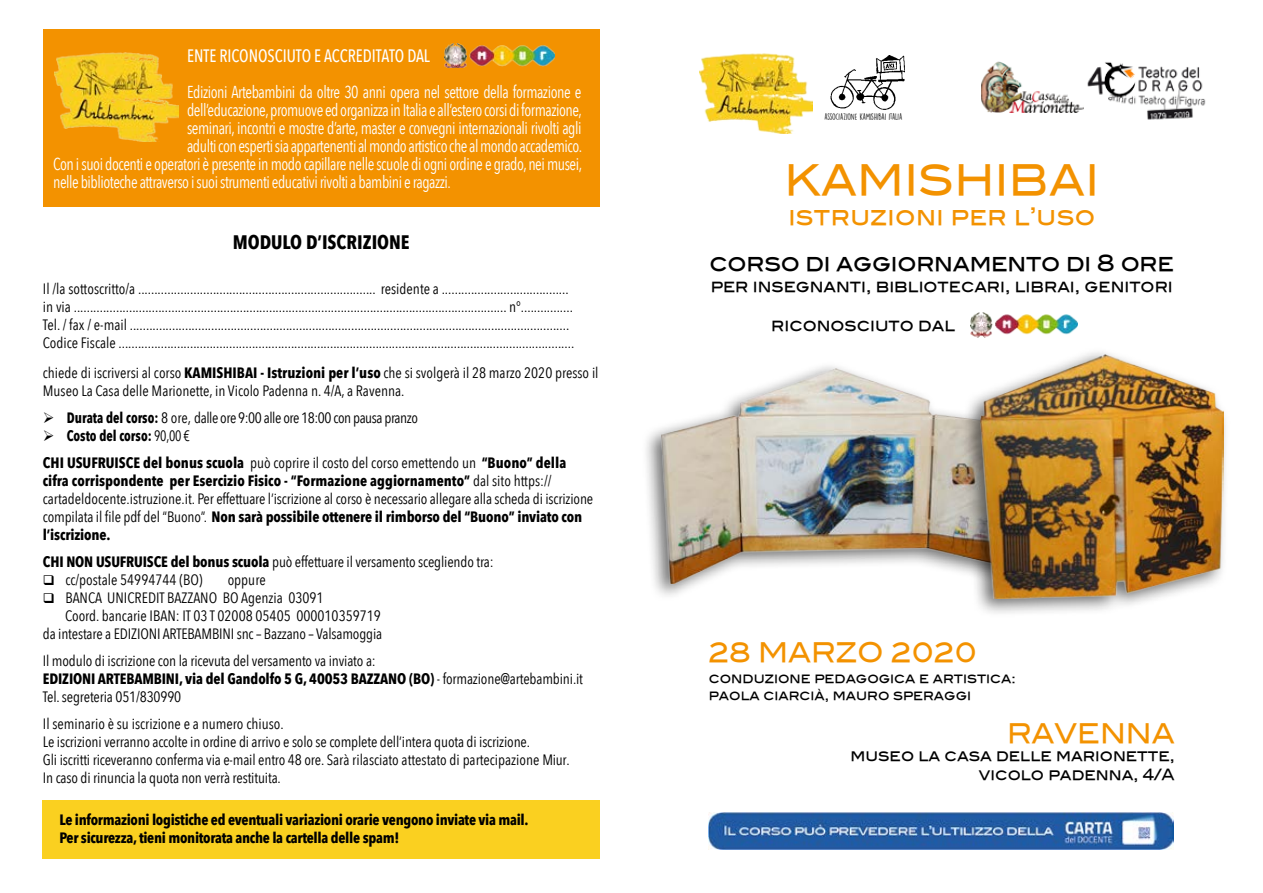
<style>
.page{position:relative;width:1263px;height:893px;background:#fff}
.page>*{position:absolute;margin:0;border:0;box-sizing:border-box;transform-origin:0 0}
.t1{font:42px "Blair Md ITCTT Medium";letter-spacing:.01em;color:#f39200;scale:.9 1}
.t2{font:27px "Blair Md ITCTT Medium";color:#f39200;scale:.9 1}
.t3{font:24px "Blair Md ITCTT Medium";letter-spacing:.02em;color:#f39200;scale:.9 1}
.t4{font:22.5px "Blair Md ITCTT Medium";letter-spacing:-.01em;color:#000;scale:.9 1}
.t5{font:700 19.5px "Avenir Next Condensed";color:#000}
.t6{font:500 18px "Avenir Next Condensed";color:#fff;scale:.91 1}
.t7{font:17.25px "Avenir Next Condensed";letter-spacing:-.03em;color:#fff;scale:.91 1}
.t8{font:16.5px "Blair Md ITCTT Medium";color:#000;scale:.9 1}
.t9{font:15.45px/18.6px "Blair Md ITCTT Medium";color:#000;text-align:right;scale:.9 1}
.t10{font:15px/18px "Avenir Next Condensed";letter-spacing:-.01em;color:#000}
.t11{font:700 15px/18px "Avenir Next Condensed";letter-spacing:-.02em;color:#000}
.t12{font:700 15px/27px "Avenir Next Condensed";color:#000;scale:.9 1}
.t13{font:15px "Avenir Next Condensed";letter-spacing:-.03em;color:#000}
.t14{font:13.5px/16.2px "Blair Md ITCTT Medium";color:#000;scale:.9 1}
.t15{font:8.1px "DK Lemon Yellow Sun";letter-spacing:-.025em;color:#000}
.s1{font-weight:700}
.s2{font-weight:400}
</style>
<div class="page">
<img style="left:709px;top:812px;width:464px;height:38px">
<div style="left:641px;top:361px;width:384px;height:241px;background:#000;opacity:.57"></div>
<img style="left:661px;top:369px;width:299px;height:214px">
<div style="left:960px;top:347px;width:271px;height:271px;background:#000;opacity:.57"></div>
<img style="left:980px;top:355px;width:243px;height:244px">
<img style="left:981px;top:62px;width:102px;height:51px">
<img style="left:1083px;top:62px;width:123px;height:58px">
<img style="left:971px;top:312px;width:106px;height:25px">
<img style="left:699px;top:53px;width:113px;height:80px">
<div style="left:43px;top:800px;width:557px;height:59px;background:#fad020"></div>
<div style="left:43px;top:30px;width:557px;height:177px;background:#f39200"></div>
<img style="left:445px;top:44px;width:110px;height:23px">
<img style="left:54px;top:52px;width:125px;height:89px">
<img style="left:830px;top:56px;width:75px;height:54px">
<p class="t6" style="left:187px;top:45px;width:268px">ENTE RICONOSCIUTO E ACCREDITATO DAL</p>
<p class="t7" style="left:187px;top:77px;width:435px">Edizioni Artebambini da oltre 30 anni opera nel settore della formazione e</p>
<p class="t7" style="left:187px;top:95px;width:435px">dell’educazione, promuove ed organizza in Italia e all’estero corsi di formazione,</p>
<p class="t7" style="left:187px;top:113px;width:435px">seminari, incontri e mostre d’arte, master e convegni internazionali rivolti agli</p>
<p class="t7" style="left:187px;top:131px;width:435px">adulti con esperti sia appartenenti al mondo artistico che al mondo accademico.</p>
<p class="t7" style="left:53px;top:149px;width:583px">Con i suoi docenti e operatori è presente in modo capillare nelle scuole di ogni ordine e grado, nei musei,</p>
<p class="t7" style="left:53px;top:167px;width:439px">nelle biblioteche attraverso i suoi strumenti educativi rivolti a bambini e ragazzi.</p>
<h3 class="t5" style="left:233px;top:230px;width:178px">MODULO D’ISCRIZIONE</h3>
<p class="t10" style="left:43px;top:279px;width:533px">Il /la sottoscritto/a ......................................................................... residente a ....................................... in via ..................................................................................................................................... n°................<br>Tel. / fax / e-mail .......................................................................................................................................<br>Codice Fiscale ............................................................................................................................................</p>
<p class="t10" style="left:43px;top:363px;width:557px">chiede di iscriversi al corso <span class="s1">KAMISHIBAI - Istruzioni per l’uso</span> che si svolgerà il 28 marzo 2020 presso il<br>Museo La Casa delle Marionette, in Vicolo Padenna n. 4/A, a Ravenna.</p>
<p class="t13" style="left:43px;top:405px;width:377px">➢ <span class="s1">Durata del corso:</span> 8 ore, dalle ore 9:00 alle ore 18:00 con pausa pranzo</p>
<p class="t12" style="left:43px;top:422px;width:583px">➢ Costo del corso: <span class="s2">90,00 €<br></span>CHI USUFRUISCE del bonus scuola <span class="s2">può coprire il costo del corso emettendo un</span> “Buono” della</p>
<p class="t10" style="left:43px;top:471px;width:552px"><span class="s1">cifra corrispondente per Esercizio Fisico - “Formazione aggiornamento”</span> dal sito https:// cartadeldocente.istruzione.it. Per effettuare l’iscrizione al corso è necessario allegare alla scheda di iscrizione compilata il file pdf del “Buono”. <span class="s1">Non sarà possibile ottenere il rimborso del “Buono” inviato con l’iscrizione.</span></p>
<p class="t10" style="left:43px;top:552px;width:452px"><span class="s1">CHI NON USUFRUISCE del bonus scuola</span> può effettuare il versamento scegliendo tra:</p>
<p class="t10" style="left:43px;top:570px;width:161px">❑ cc/postale 54994744 (BO)</p>
<p class="t10" style="left:228px;top:570px;width:39px">oppure</p>
<p class="t10" style="left:43px;top:588px;width:282px">❑ BANCA UNICREDIT BAZZANO BO Agenzia 03091</p>
<p class="t10" style="left:65px;top:606px;width:317px">Coord. bancarie IBAN: IT 03 T 02008 05405 000010359719</p>
<p class="t10" style="left:43px;top:624px;width:341px">da intestare a EDIZIONI ARTEBAMBINI snc – Bazzano – Valsamoggia</p>
<p class="t10" style="left:43px;top:651px;width:542px">Il modulo di iscrizione con la ricevuta del versamento va inviato a:<br><span class="s1">EDIZIONI ARTEBAMBINI, via del Gandolfo 5 G, 40053 BAZZANO (BO)</span> - formazione@artebambini.it<br>Tel. segreteria 051/830990</p>
<p class="t10" style="left:43px;top:714px;width:528px">Il seminario è su iscrizione e a numero chiuso.<br>Le iscrizioni verranno accolte in ordine di arrivo e solo se complete dell’intera quota di iscrizione.<br>Gli iscritti riceveranno conferma via e-mail entro 48 ore. Sarà rilasciato attestato di partecipazione Miur.<br>In caso di rinuncia la quota non verrà restituita.</p>
<p class="t11" style="left:60px;top:811px;width:471px">Le informazioni logistiche ed eventuali variazioni orarie vengono inviate via mail.<br>Per sicurezza, tieni monitorata anche la cartella delle spam!</p>
<p class="t15" style="left:824px;top:112px;width:79px">ASSOCIAZIONE KAMISHIBAI ITALIA</p>
<h1 class="t1" style="left:784px;top:145px;width:351px">KAMISHIBAI</h1>
<h3 class="t3" style="left:788px;top:196px;width:342px">istruzioni per l’uso</h3>
<h3 class="t4" style="left:709px;top:245px;width:518px">corso di aggiornamento di 8 ore</h3>
<p class="t8" style="left:711px;top:273px;width:515px">per insegnanti, bibliotecari, librai, genitori</p>
<p class="t8" style="left:771px;top:312px;width:206px">riconosciuto dal</p>
<h2 class="t2" style="left:709px;top:630px;width:300px">28 MARZO 2020</h2>
<p class="t14" style="left:709px;top:669px;width:343px">conduzione pedagogica e artistica: paola ciarcià, mauro speraggi</p>
<h2 class="t2" style="left:1007px;top:711px;width:188px">RAVENNA</h2>
<p class="t9" style="left:851px;top:745px;width:362px">museo la casa delle marionette, vicolo padenna, 4/A</p>
</div>
